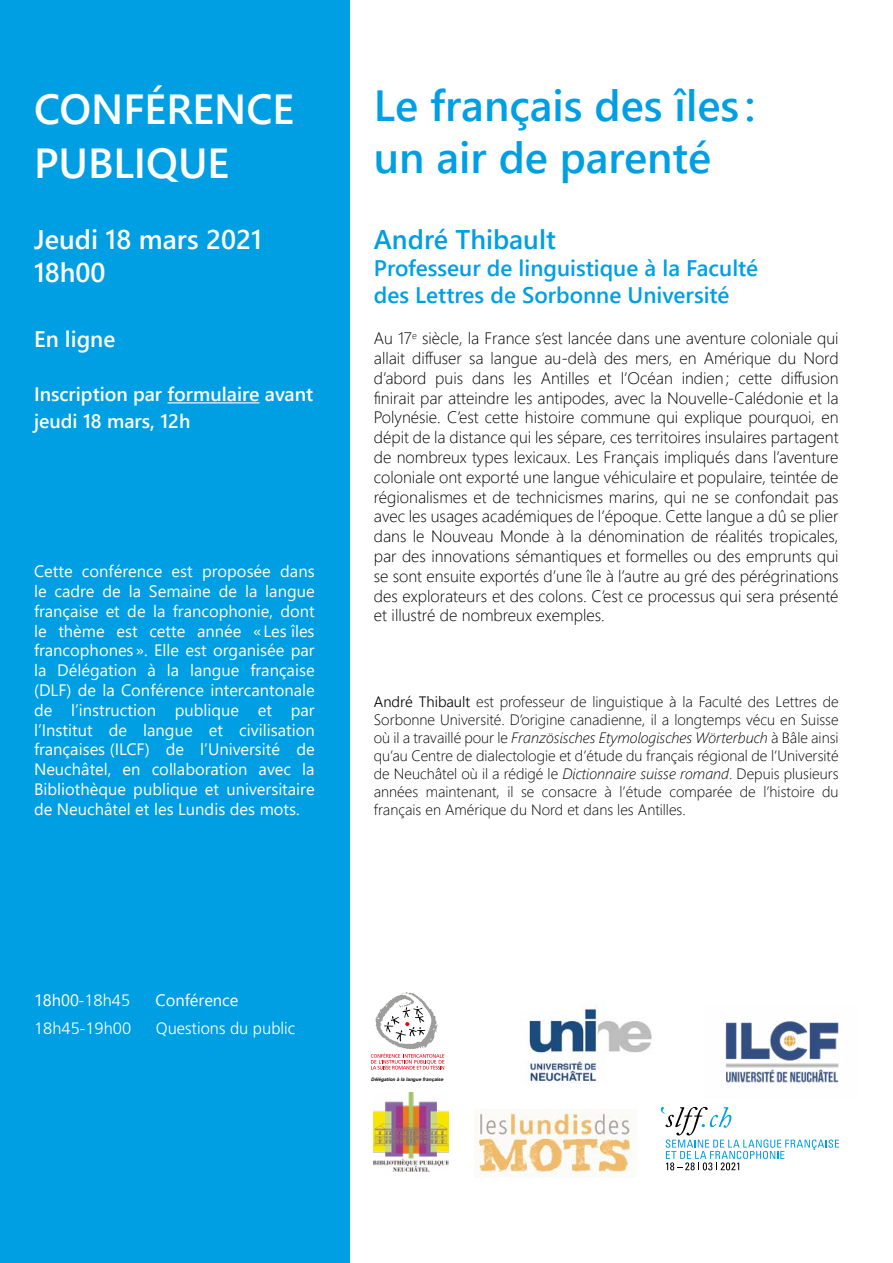
<style>
.page{position:relative;width:893px;height:1263px;background:#fff}
.page>*{position:absolute;margin:0;border:0;box-sizing:border-box;transform-origin:0 0}
.t1{font:600 43.5px/52.2px "Segoe UI";color:#009fe3}
.t2{font:600 42px/54px "Segoe UI";color:#fff}
.t3{font:600 27px "Segoe UI";color:#fff}
.t4{font:600 27px "Segoe UI";color:#009fe3}
.t5{font:600 22.5px/27px "Segoe UI";color:#009fe3}
.t6{font:600 22.5px "Segoe UI";color:#fff}
.t7{font:600 19.5px/27px "Segoe UI";color:#fff}
.t8{font:300 16.5px/19.8px "Segoe UI";color:#000;text-align:justify}
.t9{font:16.5px/19.8px "Segoe UI";color:#fff;text-align:justify}
.t10{font:300 16.5px "Frutiger";color:#fff}
.t11{font:300 15px/18px "Segoe UI";color:#000;text-align:justify}
.t12{font:italic 700 4.8px "Arial";color:#000}
.s1{font-style:inherit}
.s2{font-style:italic}
.s3{font-family:"Segoe UI";font-weight:400}
</style>
<div class="page">
<div style="left:0;top:0;width:350px;height:1263px;background:#009fe3"></div>
<hr style="left:168px;top:402px;width:92px;height:1px;background:#fff">
<svg style="left:371px;top:992px;width:73px;height:77px"></svg>
<img style="left:725px;top:1021px;width:114px;height:62px">
<svg style="left:661px;top:1107px;width:178px;height:63px"></svg>
<img style="left:475px;top:1109px;width:157px;height:68px">
<img style="left:374px;top:1093px;width:75px;height:79px">
<img style="left:528px;top:1008px;width:124px;height:76px">
<p class="t2" style="left:34px;top:79px;width:262px">CONFÉRENCE<br>PUBLIQUE</p>
<p class="t3" style="left:34px;top:214px;width:229px">Jeudi 18 mars 2021</p>
<p class="t3" style="left:34px;top:246px;width:73px">18h00</p>
<p class="t6" style="left:34px;top:318px;width:83px">En ligne</p>
<p class="t7" style="left:34px;top:379px;width:281px">Inscription par formulaire avant jeudi 18 mars, 12h</p>
<p class="t9" style="left:34px;top:560px;width:282px">Cette conférence est proposée dans le cadre de la Semaine de la langue française et de la francophonie, dont le thème est cette année «Les îles francophones». Elle est organisée par la Délégation à la langue française (DLF) de la Conférence intercantonale de l’instruction publique et par l’Institut de langue et civilisation françaises (ILCF) de l’Université de Neuchâtel, en collaboration avec la Bibliothèque publique et universitaire de Neuchâtel et les Lundis des mots.</p>
<p class="t1" style="left:374px;top:76px;width:383px">Le français des îles : un air de parenté</p>
<p class="t4" style="left:374px;top:214px;width:183px">André Thibault</p>
<p class="t5" style="left:374px;top:252px;width:386px">Professeur de linguistique à la Faculté des Lettres de Sorbonne Université</p>
<p class="t8" style="left:374px;top:327px;width:466px">Au 17<sup>e</sup> siècle, la France s’est lancée dans une aventure coloniale qui allait diffuser sa langue au-delà des mers, en Amérique du Nord d’abord puis dans les Antilles et l’Océan indien; cette diffusion finirait par atteindre les antipodes, avec la Nouvelle-Calédonie et la Polynésie. C’est cette histoire commune qui explique pourquoi, en dépit de la distance qui les sépare, ces territoires insulaires partagent de nombreux types lexicaux. Les Français impliqués dans l’aventure coloniale ont exporté une langue véhiculaire et populaire, teintée de régionalismes et de technicismes marins, qui ne se confondait pas avec les usages académiques de l’époque. Cette langue a dû se plier dans le Nouveau Monde à la dénomination de réalités tropicales, par des innovations sémantiques et formelles ou des emprunts qui se sont ensuite exportés d’une île à l’autre au gré des pérégrinations des explorateurs et des colons. C’est ce processus qui sera présenté et illustré de nombreux exemples.</p>
<p class="t11" style="left:374px;top:691px;width:466px"><span class="s1">André Thibault</span> est professeur de linguistique à la Faculté des Lettres de Sorbonne Université. D’origine canadienne, il a longtemps vécu en Suisse où il a travaillé pour le <span class="s2">Französisches Etymologisches Wörterbuch</span> à Bâle ainsi qu’au Centre de dialectologie et d’étude du français régional de l’Université de Neuchâtel où il a rédigé le <span class="s2">Dictionnaire suisse romand</span>. Depuis plusieurs années maintenant, il se consacre à l’étude comparée de l’histoire du français en Amérique du Nord et dans les Antilles.</p>
<p class="t10" style="left:34px;top:991px;width:98px"><span class="s3">18h00</span>-18h45</p>
<p class="t9" style="left:156px;top:989px;width:84px">Conférence</p>
<p class="t10" style="left:34px;top:1019px;width:99px">18h45-19h00</p>
<p class="t10" style="left:156px;top:1019px;width:141px">Questions du public</p>
<p class="t12" style="left:371px;top:1076px;width:74px">Délégation à la langue française</p>
</div>
